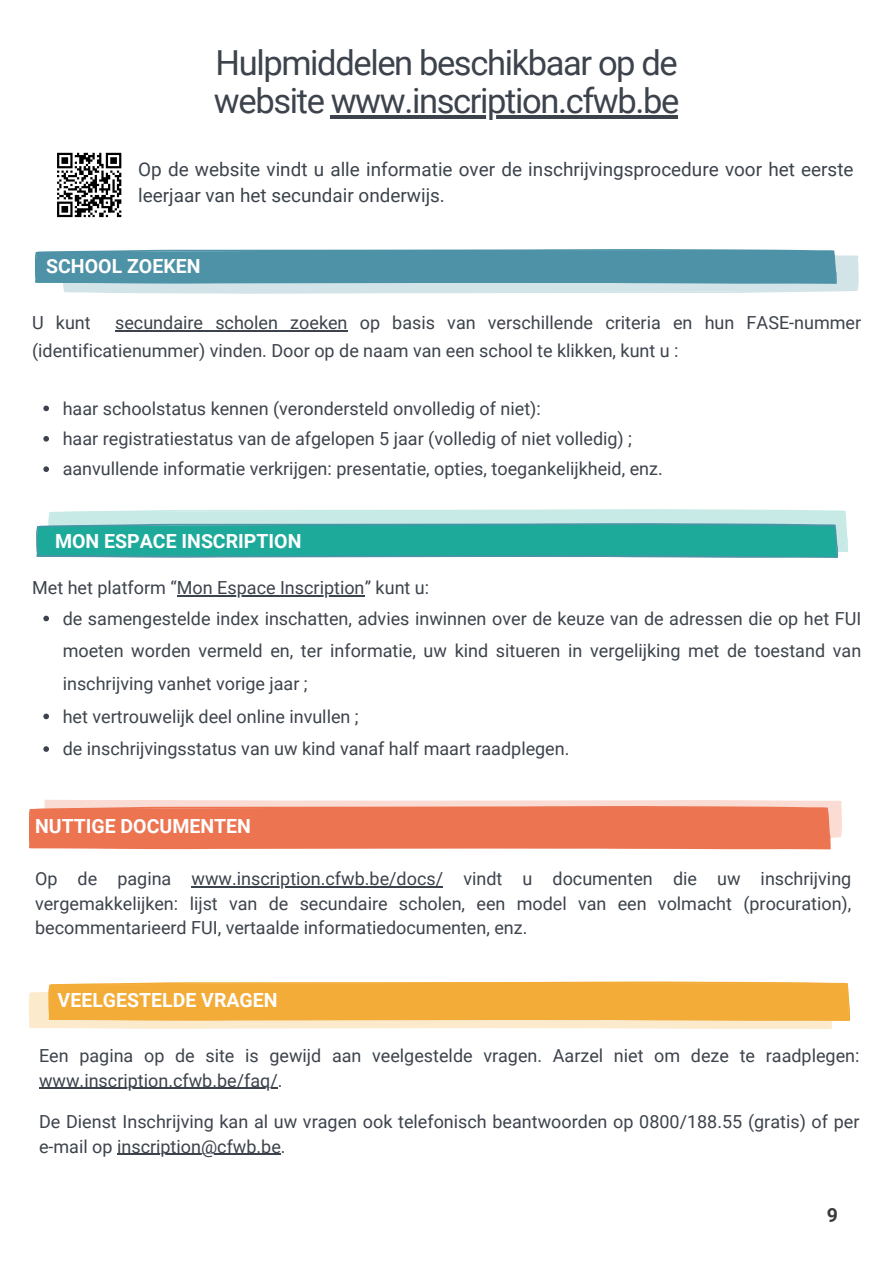
<style>
.page{position:relative;width:893px;height:1264px;background:#fff}
.page>*{position:absolute;margin:0;border:0;box-sizing:border-box;transform-origin:0 0}
.t1{font:34.5px "Roboto";letter-spacing:-.04em;color:#3d434c}
.t2{font:700 19.5px "Roboto";color:#fff}
.t3{font:700 19.5px "Roboto";color:#fefefe}
.t4{font:700 19.5px "Roboto";color:#3b3b3b}
.t5{font:18.9px/25.8px "Roboto";color:#3d434c}
.t6{font:18px/32.7px "Roboto";color:#3d434c}
</style>
<div class="page">
<hr style="left:331px;top:115px;width:347px;height:3px;background:#3d434c">
<svg style="left:57px;top:152px;width:65px;height:66px"></svg>
<svg style="left:35px;top:249px;width:823px;height:45px;background:#74aab9"></svg>
<hr style="left:115px;top:330px;width:232px;height:1px;background:#3d434c">
<svg style="left:43px;top:405px;width:6px;height:6px"></svg>
<svg style="left:43px;top:436px;width:6px;height:5px"></svg>
<svg style="left:43px;top:466px;width:6px;height:6px"></svg>
<svg style="left:36px;top:509px;width:811px;height:49px;background:#59bdb5"></svg>
<hr style="left:177px;top:595px;width:188px;height:1px;background:#3d434c">
<svg style="left:43px;top:615px;width:6px;height:6px"></svg>
<svg style="left:43px;top:713px;width:6px;height:6px"></svg>
<svg style="left:43px;top:746px;width:6px;height:6px"></svg>
<svg style="left:29px;top:799px;width:812px;height:50px;background:#ee8769"></svg>
<hr style="left:191px;top:886px;width:252px;height:1px;background:#3d434c">
<svg style="left:29px;top:981px;width:821px;height:48px;background:#f5ba5b"></svg>
<hr style="left:39px;top:1087px;width:239px;height:1px;background:#3d434c">
<hr style="left:117px;top:1153px;width:164px;height:1px;background:#3d434c">
<p class="t1" style="left:215px;top:43px;width:463px">Hulpmiddelen beschikbaar op de</p>
<p class="t1" style="left:214px;top:81px;width:467px">website www.inscription.cfwb.be</p>
<p class="t5" style="left:138px;top:157px;width:716px">Op de website vindt u alle informatie over de inschrijvingsprocedure voor het eerste leerjaar van het secundair onderwijs.</p>
<p class="t3" style="left:46px;top:254px;width:156px">SCHOOL ZOEKEN</p>
<p class="t6" style="left:32px;top:309px;width:830px;line-height:28.2px;text-indent:83px">secundaire scholen zoeken op basis van verschillende criteria en hun FASE-nummer (identificatienummer) vinden. Door op de naam van een school te klikken, kunt u :</p>
<p class="t6" style="left:63px;top:392px;width:479px">haar schoolstatus kennen (verondersteld onvolledig of niet):</p>
<p class="t6" style="left:63px;top:422px;width:571px">haar registratiestatus van de afgelopen 5 jaar (volledig of niet volledig) ;</p>
<p class="t6" style="left:63px;top:453px;width:601px">aanvullende informatie verkrijgen: presentatie, opties, toegankelijkheid, enz.</p>
<p class="t6" style="left:32px;top:306px;width:60px">U kunt</p>
<p class="t3" style="left:55px;top:530px;width:248px">MON ESPACE INSCRIPTION</p>
<p class="t6" style="left:32px;top:572px;width:398px">Met het platform “Mon Espace Inscription” kunt u:</p>
<p class="t6" style="left:63px;top:602px;width:800px;text-align:justify">de samengestelde index inschatten, advies inwinnen over de keuze van de adressen die op het FUI moeten worden vermeld en, ter informatie, uw kind situeren in vergelijking met de toestand van inschrijving vanhet vorige jaar ;</p>
<p class="t6" style="left:63px;top:700px;width:297px">het vertrouwelijk deel online invullen ;</p>
<p class="t6" style="left:63px;top:732px;width:508px">de inschrijvingsstatus van uw kind vanaf half maart raadplegen.</p>
<p class="t2" style="left:35px;top:815px;width:217px">NUTTIGE DOCUMENTEN</p>
<p class="t6" style="left:35px;top:866px;width:817px;line-height:24.8px;text-align:justify">Op de pagina www.inscription.cfwb.be/docs/ vindt u documenten die uw inschrijving vergemakkelijken: lijst van de secundaire scholen, een model van een volmacht (procuration), becommentarieerd FUI, vertaalde informatiedocumenten, enz.</p>
<p class="t2" style="left:58px;top:988px;width:221px">VEELGESTELDE VRAGEN</p>
<p class="t6" style="left:39px;top:1043px;width:821px;line-height:25px">Een pagina op de site is gewijd aan veelgestelde vragen. Aarzel niet om deze te raadplegen: www.inscription.cfwb.be/faq/.</p>
<p class="t6" style="left:39px;top:1109px;width:821px;line-height:25px">De Dienst Inschrijving kan al uw vragen ook telefonisch beantwoorden op 0800/188.55 (gratis) of per e-mail op inscription@cfwb.be.</p>
<p class="t4" style="left:826px;top:1204px;width:13px">9</p>
</div>
